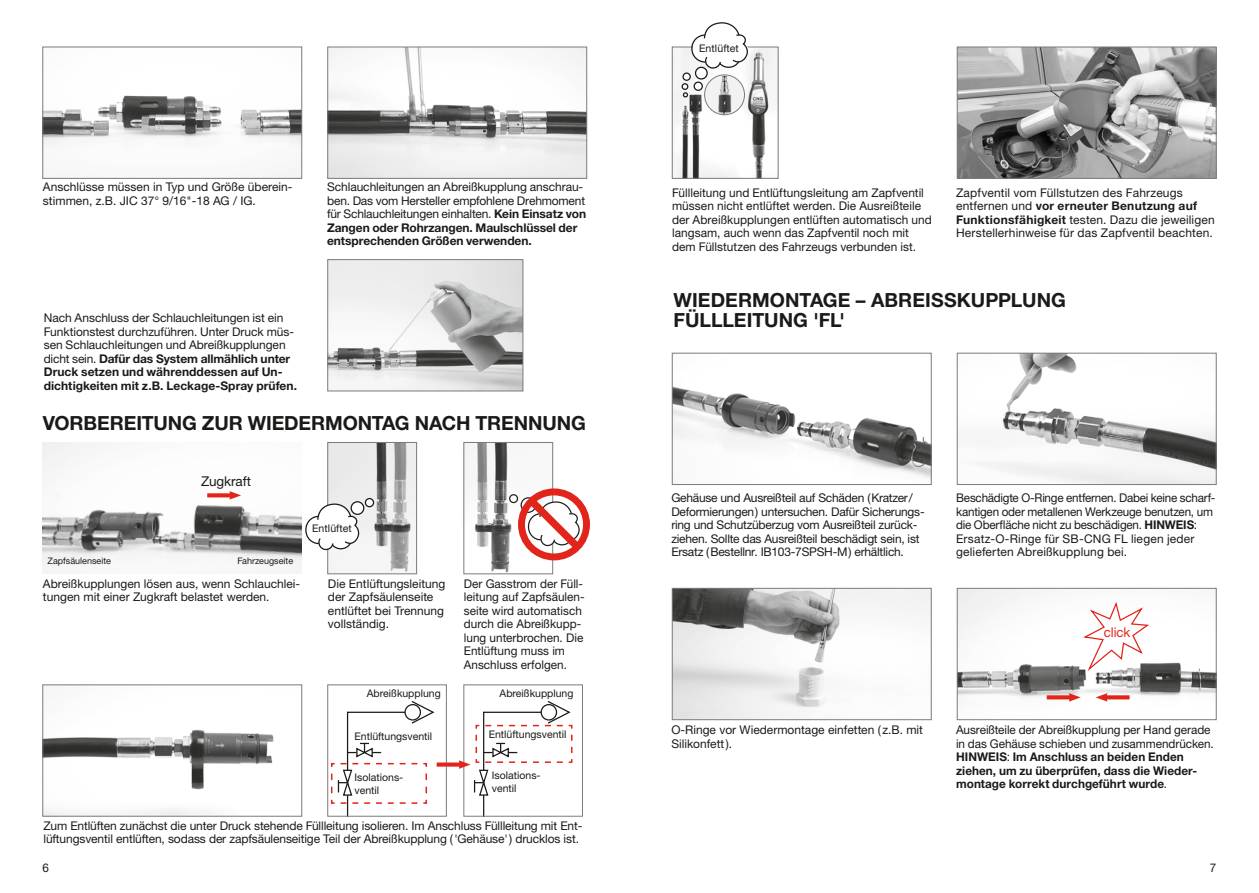
<style>
.page{position:relative;width:1259px;height:893px;background:#fff}
.page>*{position:absolute;margin:0;border:0;box-sizing:border-box;transform-origin:0 0}
.Überschrift{font:700 19.5px/19.5px "Helvetica Neue LTW1 G";letter-spacing:-.005em;color:#1a1a18}
.t1{font:13.5px "Helvetica Neue LTW1 G";color:#1a1a18}
.t2{font:13.5px "Helvetica Neue LTW1 G";color:#e1251b}
.t3{font:12px/13.5px "Helvetica Neue LTW1 G";letter-spacing:-.005em;color:#1a1a18}
.t4{font:700 12px/13.5px "Helvetica Neue LTW1 G";letter-spacing:.005em;color:#1a1a18}
.t5{font:12px/13.5px "Helvetica Neue LTW1 G";letter-spacing:.015em;color:#1a1a18}
.t6{font:10.5px/12.6px "Helvetica Neue LTW1 G";color:#1a1a18}
.t7{font:9px "Helvetica Neue LTW1 G";color:#1a1a18}
.s1{font-weight:700}
.s2{font-weight:400}
</style>
<div class="page">
<img style="left:45px;top:95px;width:255px;height:82px">
<div style="left:43px;top:47px;width:259px;height:132px;border:1px solid #7b7b7a"></div>
<img style="left:329px;top:261px;width:192px;height:128px">
<div style="left:327px;top:259px;width:196px;height:132px;border:1px solid #7b7b7a"></div>
<img style="left:329px;top:49px;width:256px;height:128px">
<div style="left:327px;top:47px;width:260px;height:132px;border:1px solid #7b7b7a"></div>
<img style="left:43px;top:442px;width:259px;height:127px">
<img style="left:329px;top:444px;width:86px;height:128px">
<div style="left:327px;top:442px;width:90px;height:132px;border:1px solid #7b7b7a"></div>
<img style="left:465px;top:444px;width:86px;height:128px">
<div style="left:463px;top:442px;width:90px;height:132px;border:1px solid #7b7b7a"></div>
<img style="left:45px;top:729px;width:229px;height:85px">
<img style="left:674px;top:49px;width:102px;height:128px">
<div style="left:672px;top:47px;width:106px;height:132px;border:1px solid #7b7b7a"></div>
<img style="left:959px;top:49px;width:255px;height:128px">
<div style="left:957px;top:47px;width:259px;height:132px;border:1px solid #7b7b7a"></div>
<img style="left:674px;top:387px;width:255px;height:92px">
<div style="left:672px;top:353px;width:259px;height:132px;border:1px solid #7b7b7a"></div>
<img style="left:973px;top:355px;width:241px;height:128px">
<div style="left:957px;top:353px;width:259px;height:132px;border:1px solid #7b7b7a"></div>
<img style="left:674px;top:590px;width:255px;height:128px">
<div style="left:672px;top:588px;width:259px;height:132px;border:1px solid #7b7b7a"></div>
<img style="left:959px;top:590px;width:255px;height:112px">
<div style="left:957px;top:588px;width:259px;height:132px;border:1px solid #7b7b7a"></div>
<img style="left:704px;top:75px;width:40px;height:40px;border-radius:20px">
<div style="left:704px;top:75px;width:40px;height:40px;border:1px solid #7b7b7a;border-radius:50%"></div>
<svg style="left:305px;top:503px;width:55px;height:47px"></svg>
<svg style="left:351px;top:502px;width:13px;height:12px"></svg>
<div style="left:350px;top:501px;width:14px;height:14px;border:1px solid #1a1a18;border-radius:50%"></div>
<div style="left:365px;top:499px;width:8px;height:8px;background:#fff;border-radius:50%"></div>
<div style="left:365px;top:498px;width:9px;height:9px;border:1px solid #1a1a18;border-radius:50%"></div>
<div style="left:327px;top:685px;width:119px;height:131px;border:1px solid #7b7b7a"></div>
<svg style="left:207px;top:493px;width:22px;height:4px"></svg>
<svg style="left:229px;top:491px;width:12px;height:9px"></svg>
<div style="left:510px;top:495px;width:7px;height:7px;background:#fff;border-radius:50%"></div>
<div style="left:509px;top:494px;width:9px;height:9px;border:1px solid #1a1a18;border-radius:50%"></div>
<svg style="left:518px;top:488px;width:72px;height:72px"></svg>
<svg style="left:330px;top:701px;width:105px;height:115px"></svg>
<div style="left:463px;top:685px;width:120px;height:131px;border:1px solid #7b7b7a"></div>
<div style="left:437px;top:762px;width:26px;height:5px;background:#e1251b"></div>
<svg style="left:459px;top:700px;width:114px;height:116px"></svg>
<svg style="left:690px;top:22px;width:59px;height:47px"></svg>
<svg style="left:695px;top:67px;width:12px;height:12px"></svg>
<div style="left:695px;top:67px;width:13px;height:13px;border:1px solid #1a1a18;border-radius:50%"></div>
<div style="left:694px;top:82px;width:8px;height:8px;background:#fff;border-radius:50%"></div>
<div style="left:693px;top:82px;width:10px;height:9px;border:1px solid #1a1a18;border-radius:50%"></div>
<div style="left:681px;top:83px;width:7px;height:7px;border:1px solid #1a1a18;border-radius:50%"></div>
<svg style="left:681px;top:84px;width:8px;height:15px"></svg>
<svg style="left:683px;top:73px;width:7px;height:7px"></svg>
<div style="left:682px;top:72px;width:9px;height:9px;border:1px solid #1a1a18;border-radius:50%"></div>
<svg style="left:1046px;top:695px;width:23px;height:4px"></svg>
<svg style="left:1069px;top:693px;width:11px;height:9px"></svg>
<svg style="left:1107px;top:695px;width:22px;height:4px"></svg>
<svg style="left:1095px;top:693px;width:12px;height:9px"></svg>
<svg style="left:1081px;top:600px;width:70px;height:73px"></svg>
<p class="t3" style="left:43px;top:180px;width:251px">Anschlüsse müssen in Typ und Größe überein&shy;stimmen, z.B. JIC 37° 9/16"-18 AG / IG.</p>
<p class="t3" style="left:44px;top:311px;width:255px">Nach Anschluss der Schlauchleitungen ist ein Funktionstest durchzuführen. Unter Druck müs&shy;sen Schlauchleitungen und Abreißkupplungen dicht sein. <span class="s1">Dafür das System allmählich unter Druck setzen und währenddessen auf Un&shy;dichtigkeiten mit z.B. Leckage-Spray prüfen.</span></p>
<p class="t3" style="left:327px;top:180px;width:260px">Schlauchleitungen an Abreißkupplung anschrau&shy;ben. Das vom Hersteller empfohlene Drehmoment für Schlauchleitungen einhalten. <span class="s1">Kein Einsatz von Zangen oder Rohrzangen. Maulschlüssel der entsprechenden Größen verwenden.</span></p>
<p class="Überschrift" style="left:43px;top:413px;width:544px">VORBEREITUNG ZUR WIEDERMONTAG NACH TRENNUNG</p>
<p class="t1" style="left:201px;top:473px;width:51px">Zugkraft</p>
<p class="t7" style="left:48px;top:555px;width:65px">Zapfsäulenseite</p>
<p class="t7" style="left:237px;top:555px;width:57px">Fahrzeugseite</p>
<p class="t3" style="left:43px;top:577px;width:259px">Abreißkupplungen lösen aus, wenn Schlauchlei&shy;tungen mit einer Zugkraft belastet werden.</p>
<p class="t6" style="left:312px;top:522px;width:41px">Entlüftet</p>
<p class="t3" style="left:328px;top:577px;width:119px">Die Entlüftungsleitung der Zapfsäulenseite entlüftet bei Trennung vollständig.</p>
<p class="t3" style="left:464px;top:577px;width:122px">Der Gasstrom der Füll&shy;leitung auf Zapfsäulen&shy;seite wird automatisch durch die Abreißkupp&shy;lung unterbrochen. Die<br>Entlüftung muss im<br>Anschluss erfolgen.</p>
<p class="t6" style="left:367px;top:686px;width:75px">Abreißkupplung</p>
<p class="t6" style="left:499px;top:686px;width:75px">Abreißkupplung</p>
<p class="t6" style="left:354px;top:730px;width:79px">Entlüftungsventil</p>
<p class="t6" style="left:489px;top:728px;width:79px">Entlüftungsventil</p>
<p class="t6" style="left:354px;top:771px;width:50px">Isolations&shy;ventil</p>
<p class="t6" style="left:492px;top:769px;width:50px">Isolations&shy;ventil</p>
<p class="t3" style="left:43px;top:818px;width:540px">Zum Entlüften zunächst die unter Druck stehende Füllleitung isolieren. Im Anschluss Füllleitung mit Ent&shy;lüftungsventil entlüften, sodass der zapfsäulenseitige Teil der Abreißkupplung ('Gehäuse') drucklos ist.</p>
<p class="t6" style="left:699px;top:42px;width:41px">Entlüftet</p>
<p class="t3" style="left:672px;top:186px;width:261px">Füllleitung und Entlüftungsleitung am Zapfventil müssen nicht entlüftet werden. Die Ausreißteile der Abreißkupplungen entlüften automatisch und langsam, auch wenn das Zapfventil noch mit dem Füllstutzen des Fahrzeugs verbunden ist.</p>
<p class="t5" style="left:956px;top:186px;width:260px">Zapfventil vom Füllstutzen des Fahrzeugs entfernen und <span class="s1">vor erneuter Benutzung auf Funktionsfähigkeit</span> testen. Dazu die jeweiligen Herstellerhinweise für das Zapfventil beachten.</p>
<p class="Überschrift" style="left:673px;top:291px;width:394px">WIEDERMONTAGE – ABREISSKUPPLUNG<br>FÜLLLEITUNG 'FL'</p>
<p class="t3" style="left:671px;top:491px;width:255px">Gehäuse und Ausreißteil auf Schäden (Kratzer/ Deformierungen) untersuchen. Dafür Sicherungs&shy;ring und Schutzüberzug vom Ausreißteil zurück&shy;ziehen. Sollte das Ausreißteil beschädigt sein, ist Ersatz (Bestellnr. IB103-7SPSH-M) erhältlich.</p>
<p class="t3" style="left:956px;top:491px;width:261px">Beschädigte O-Ringe entfernen. Dabei keine scharf&shy;kantigen oder metallenen Werkzeuge benutzen, um die Oberfläche nicht zu beschädigen. <span class="s1">HINWEIS</span>:<br>Ersatz-O-Ringe für SB-CNG FL liegen jeder gelieferten Abreißkupplung bei.</p>
<p class="t2" style="left:1103px;top:624px;width:28px">click</p>
<p class="t3" style="left:671px;top:723px;width:253px">O-Ringe vor Wiedermontage einfetten ( z.B. mit<br>Silikonfett).</p>
<p class="t4" style="left:956px;top:723px;width:259px"><span class="s2">Ausreißteile der Abreißkupplung per Hand gerade in das Gehäuse schieben und zusammendrücken.<br></span>HINWEIS<span class="s2">:</span> Im Anschluss an beiden Enden ziehen, um zu überprüfen, dass die Wieder&shy;montage korrekt durchgeführt wurde<span class="s2">.</span></p>
<p class="t3" style="left:43px;top:861px;width:8px">6</p>
<p class="t3" style="left:1210px;top:861px;width:8px">7</p>
</div>
